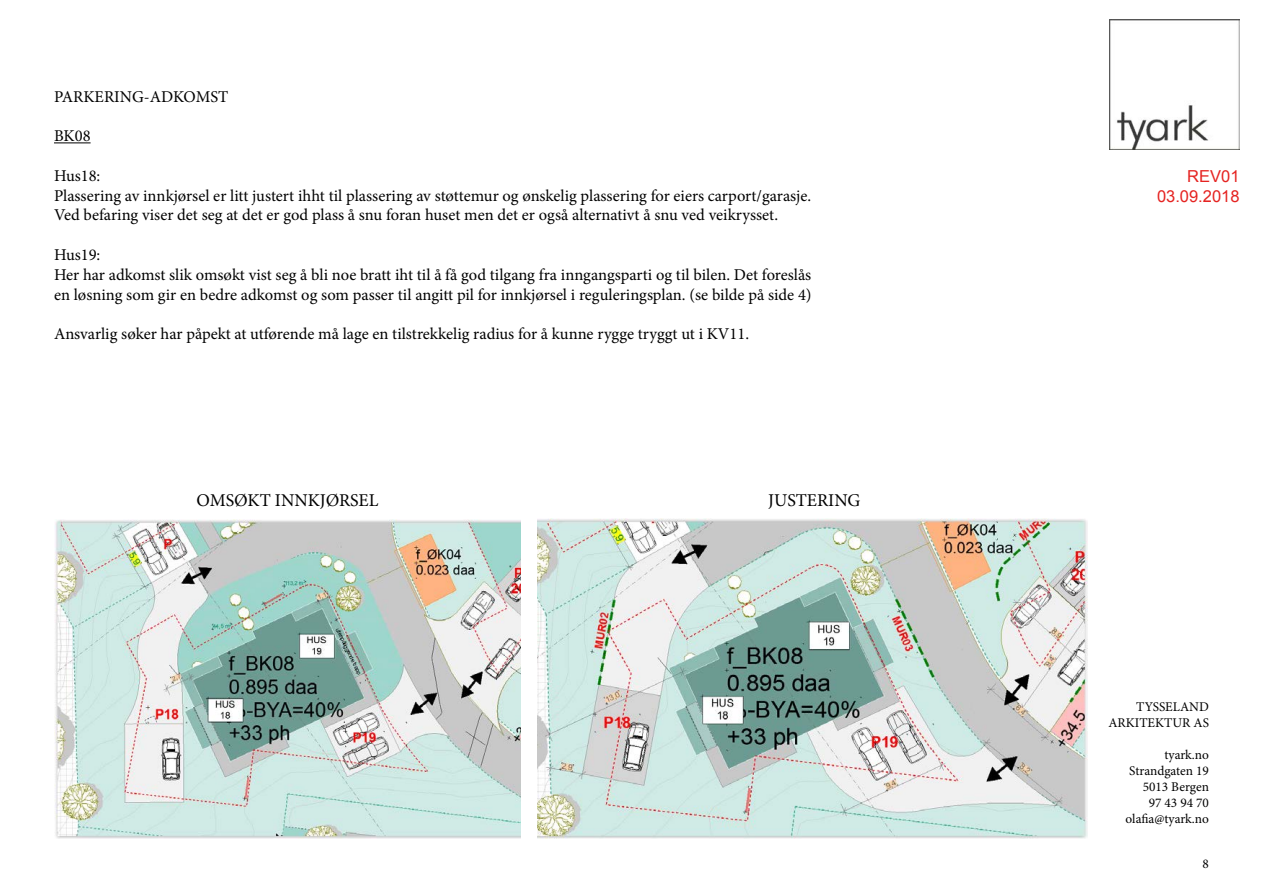
<style>
.page{position:relative;width:1263px;height:893px;background:#fff}
.page>*{position:absolute;margin:0;border:0;box-sizing:border-box;transform-origin:0 0}
.t1{font:18px "Minion Pro";color:#000}
.t2{font:16.5px/19.8px "Minion Pro";color:#000}
.t3{font:16.5px/19.8px "Arial";color:#e52321;text-align:right}
.t4{font:13.35px/16px "Minion Pro";color:#000;text-align:right}
</style>
<div class="page">
<img style="left:1110px;top:20px;width:129px;height:130px">
<hr style="left:54px;top:142px;width:37px;height:1px;background:#000">
<img style="left:538px;top:518px;width:549px;height:321px">
<img style="left:54px;top:520px;width:467px;height:319px">
<p class="t2" style="left:54px;top:87px;width:176px">PARKERING-ADKOMST</p>
<p class="t2" style="left:54px;top:126px;width:38px">BK08</p>
<p class="t2" style="left:54px;top:166px;width:759px">Hus18:<br>Plassering av innkjørsel er litt justert ihht til plassering av støttemur og ønskelig plassering for eiers carport/garasje.<br>Ved befaring viser det seg at det er god plass å snu foran huset men det er også alternativt å snu ved veikrysset.</p>
<p class="t2" style="left:54px;top:245px;width:759px">Hus19:<br>Her har adkomst slik omsøkt vist seg å bli noe bratt iht til å få god tilgang fra inngangsparti og til bilen. Det foreslås en løsning som gir en bedre adkomst og som passer til angitt pil for innkjørsel i reguleringsplan. (se bilde på side 4)</p>
<p class="t2" style="left:54px;top:324px;width:697px">Ansvarlig søker har påpekt at utførende må lage en tilstrekkelig radius for å kunne rygge tryggt ut i KV11.</p>
<p class="t1" style="left:196px;top:488px;width:183px">OMSØKT INNKJØRSEL</p>
<p class="t1" style="left:768px;top:488px;width:94px">JUSTERING</p>
<p class="t3" style="left:1157px;top:167px;width:84px">REV01<br>03.09.2018</p>
<p class="t4" style="left:1108px;top:699px;width:102px">TYSSELAND<br>ARKITEKTUR AS</p>
<p class="t4" style="left:1125px;top:747px;width:85px">tyark.no<br>Strandgaten 19<br>5013 Bergen<br>97 43 94 70 olafia@tyark.no</p>
<p class="t4" style="left:1202px;top:856px;width:8px">8</p>
</div>
